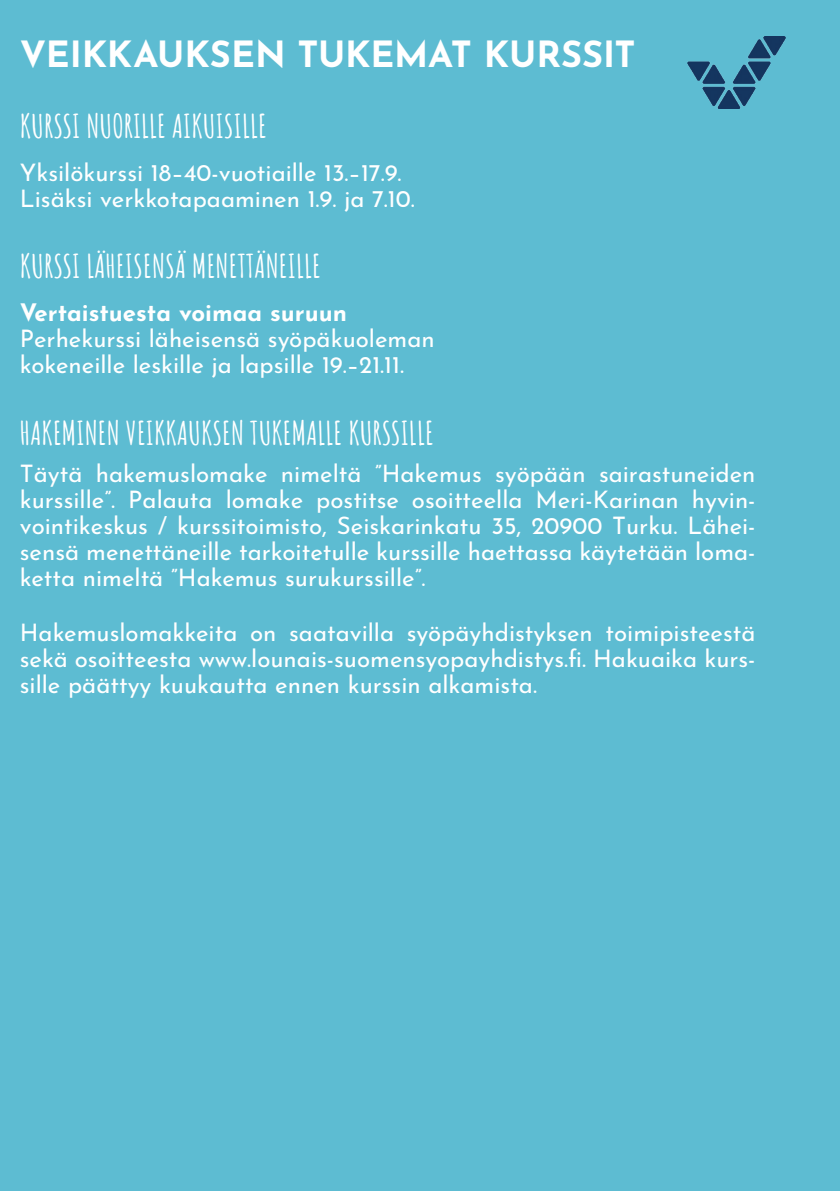
<style>
.page{position:relative;width:840px;height:1191px;background:#fff}
.page>*{position:absolute;margin:0;border:0;box-sizing:border-box;transform-origin:0 0}
.t1{font:700 36px "Josefin Sans";color:#fff}
.t2{font:700 32px "Amatic SC";color:#fff}
.t3{font:24px/26px "Josefin Sans";color:#fff;text-align:justify}
.t4{font:700 24px "Josefin Sans";color:#fff}
</style>
<div class="page">
<div style="left:0;top:0;width:839px;height:1191px;background:#5dbcd2"></div>
<img style="left:687px;top:36px;width:97px;height:72px">
<p class="t1" style="left:20px;top:27px;width:617px">VEIKKAUKSEN TUKEMAT KURSSIT</p>
<p class="t2" style="left:20px;top:101px;width:248px">KURSSI NUORILLE AIKUISILLE</p>
<p class="t3" style="left:20px;top:158px;width:383px">Yksilökurssi 18–40-vuotiaille 13.–17.9.</p>
<p class="t3" style="left:20px;top:184px;width:396px">Lisäksi verkkotapaaminen 1.9. ja 7.10.</p>
<p class="t2" style="left:20px;top:242px;width:302px">KURSSI LÄHEISENSÄ MENETTÄNEILLE</p>
<p class="t4" style="left:20px;top:295px;width:328px">Vertaistuesta voimaa suruun</p>
<p class="t3" style="left:20px;top:324px;width:416px">Perhekurssi läheisensä syöpäkuoleman</p>
<p class="t3" style="left:20px;top:350px;width:385px">kokeneille leskille ja lapsille 19.–21.11.</p>
<p class="t2" style="left:20px;top:408px;width:415px">HAKEMINEN VEIKKAUKSEN TUKEMALLE KURSSILLE</p>
<p class="t3" style="left:20px;top:459px;width:736px">Täytä hakemuslomake nimeltä ”Hakemus syöpään sairastuneiden kurssille”. Palauta lomake postitse osoitteella Meri-Karinan hyvin&shy;vointikeskus / kurssitoimisto, Seiskarinkatu 35, 20900 Turku. Lähei&shy;sensä menettäneille tarkoitetulle kurssille haettassa käytetään loma&shy;ketta nimeltä ”Hakemus surukurssille”.</p>
<p class="t3" style="left:20px;top:617px;width:736px">Hakemuslomakkeita on saatavilla syöpäyhdistyksen toimipisteestä sekä osoitteesta www.lounais-suomensyopayhdistys.fi. Hakuaika kurs&shy;sille päättyy kuukautta ennen kurssin alkamista.</p>
</div>
